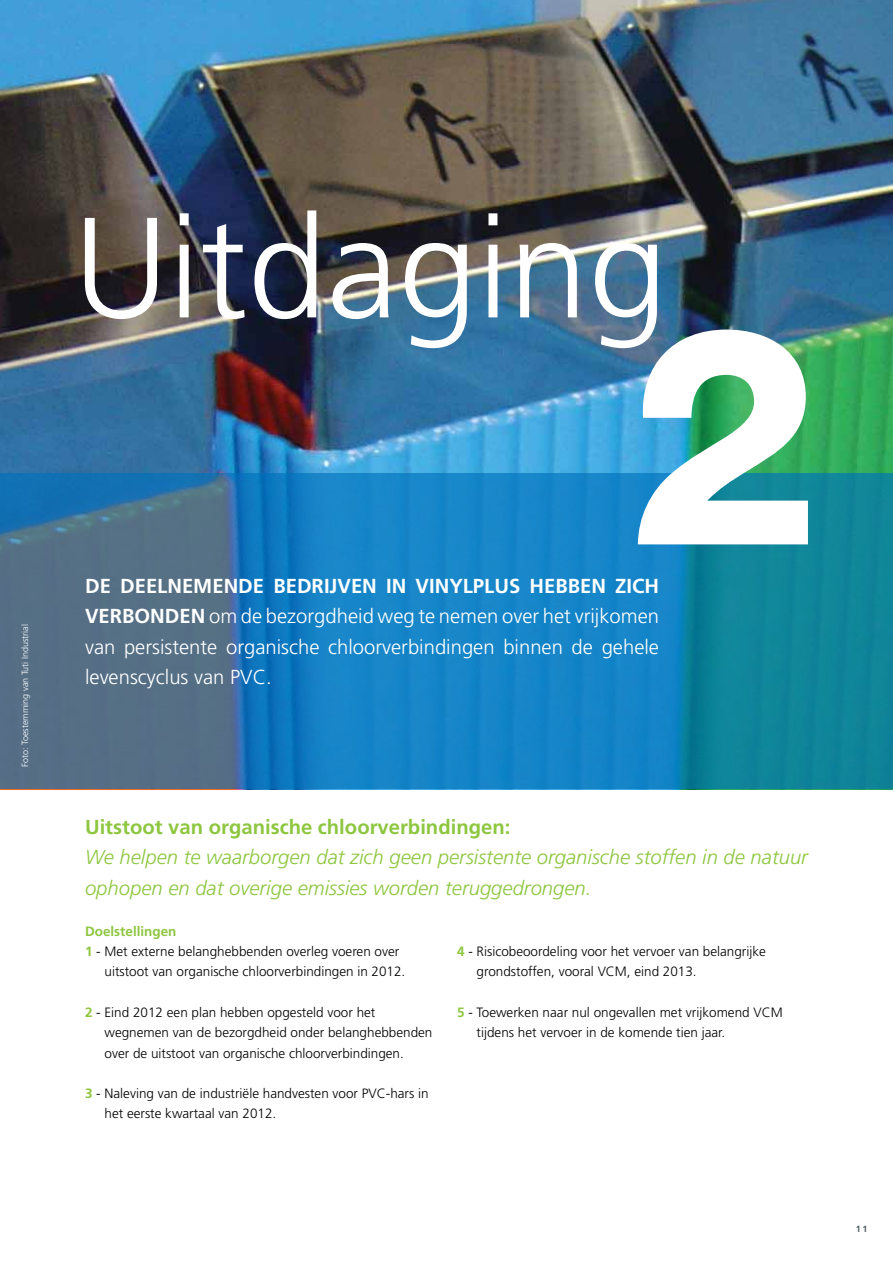
<style>
.page{position:relative;width:893px;height:1263px;background:#fff}
.page>*{position:absolute;margin:0;border:0;box-sizing:border-box;transform-origin:0 0}
.t1{font:300 142.5px "Frutiger LT Std";color:#fff}
.t2{font:300 20.25px/30.3px "Frutiger LT Std";color:#fff;text-align:justify}
.t3{font:italic 300 20.25px/30.3px "Frutiger LT Std";color:#8dc63f}
.t4{font:700 20.25px "Frutiger LT Std";color:#8dc63f}
.t5{font:300 13.5px/20.2px "Frutiger LT Std";color:#000}
.t6{font:700 13.5px "Frutiger LT Std";color:#8dc63f}
.t7{font:300 9px "Frutiger LT Std";color:#fff}
.t8{font:700 9px "Frutiger LT Std";color:#525e66}
.s1{font-weight:700}
.s2{font-weight:700;color:#8dc63f}
</style>
<div class="page">
<img style="left:0;top:0;width:893px;height:474px">
<svg style="left:0;top:474px;width:893px;height:315px;background:#237dac"></svg>
<svg style="left:638px;top:330px;width:170px;height:214px"></svg>
<h1 class="t1" style="left:73px;top:188px;width:595px">Uitdaging</h1>
<p class="t7" style="left:20px;top:767px;width:144px;rotate:-90deg">Foto: Toestemming van Tuti Industrial</p>
<h2 class="t2" style="left:85px;top:571px;width:575px"><span class="s1">DE DEELNEMENDE BEDRIJVEN IN VINYLPLUS HEBBEN ZICH VERBONDEN</span> om de bezorgdheid weg te nemen over het vrijkomen van persistente organische chloorverbindingen binnen de gehele levenscyclus van PVC.</h2>
<h2 class="t4" style="left:85px;top:815px;width:427px">Uitstoot van organische chloorverbindingen:</h2>
<h2 class="t3" style="left:85px;top:842px;width:724px">We helpen te waarborgen dat zich geen persistente organische stoffen in de natuur ophopen en dat overige emissies worden teruggedrongen.</h2>
<p class="t6" style="left:85px;top:923px;width:93px">Doelstellingen</p>
<p class="t5" style="left:85px;top:942px;width:316px"><span class="s2">1</span> - Met externe belanghebbenden overleg voeren over</p>
<p class="t5" style="left:105px;top:962px;width:302px">uitstoot van organische chloorverbindingen in 2012.</p>
<p class="t5" style="left:105px;top:1002px;width:329px;text-indent:-20px"><span class="s2">2</span> - Eind 2012 een plan hebben opgesteld voor het wegnemen van de bezorgdheid onder belanghebbenden over de uitstoot van organische chloorverbindingen.</p>
<p class="t5" style="left:105px;top:1083px;width:326px;text-indent:-20px"><span class="s2">3</span> - Naleving van de industriële handvesten voor PVC-hars in het eerste kwartaal van 2012.</p>
<p class="t5" style="left:477px;top:942px;width:291px;text-indent:-20px"><span class="s2">4</span> - Risicobeoordeling voor het vervoer van belangrijke grondstoffen, vooral VCM, eind 2013.</p>
<p class="t5" style="left:477px;top:1002px;width:308px;text-indent:-20px"><span class="s2">5</span> - Toewerken naar nul ongevallen met vrijkomend VCM tijdens het vervoer in de komende tien jaar.</p>
<p class="t8" style="left:856px;top:1223px;width:13px">11</p>
</div>
